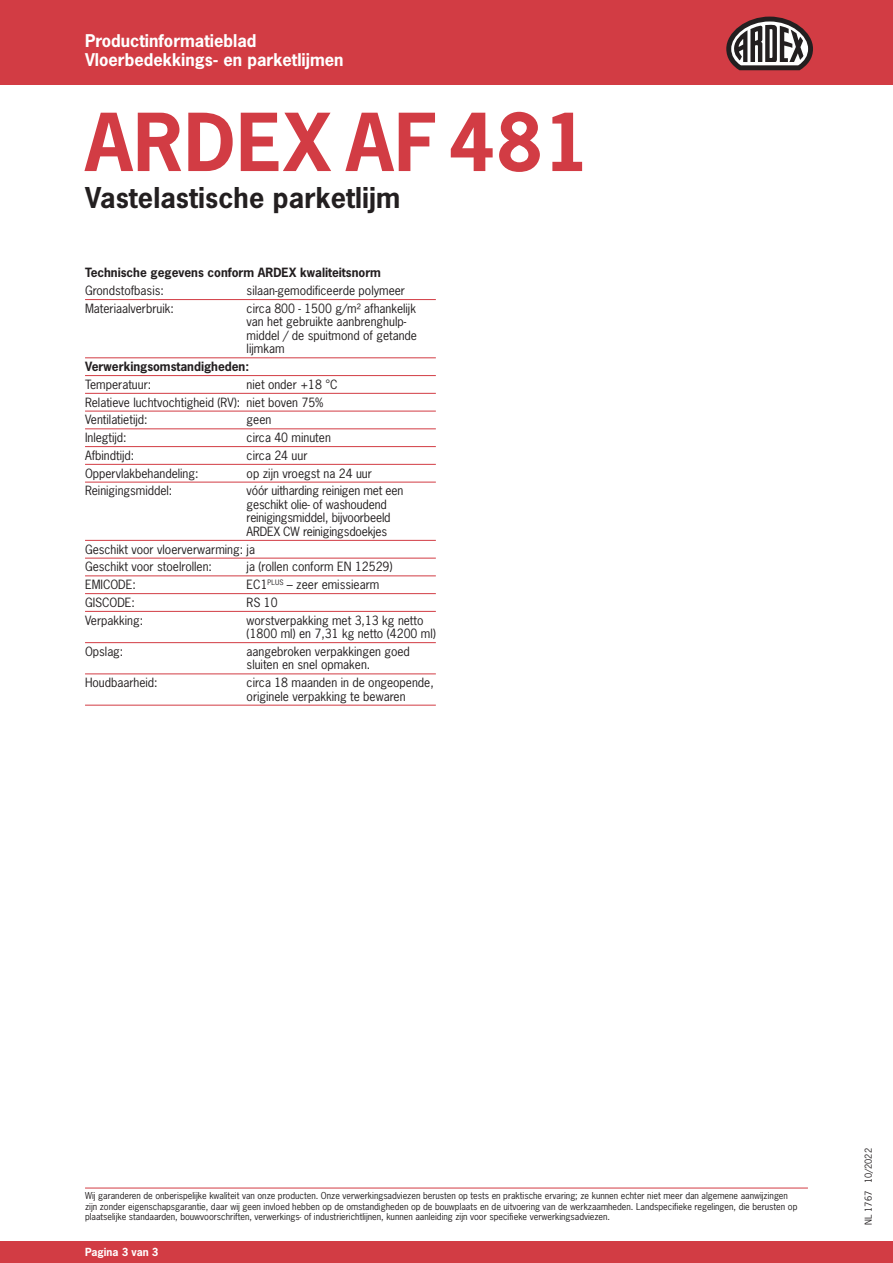
<style>
.page{position:relative;width:893px;height:1263px;background:#fff}
.page>*{position:absolute;margin:0;border:0;box-sizing:border-box;transform-origin:0 0}
.t1{font:700 75px "News Gothic Std";letter-spacing:.015em;color:#d23c44}
.t2{font:700 27px "News Gothic Std";letter-spacing:.005em;color:#231f20}
.t3{font:700 16.5px/19.5px "News Gothic Std";color:#fff}
.t4{font:12px/13.5px "News Gothic Std";color:#231f20}
.t5{font:700 12px "News Gothic Std";color:#231f20}
.t6{font:700 10.5px "News Gothic Std";color:#fff}
.t7{font:9px/10.5px "News Gothic Std";color:#231f20}
</style>
<div class="page">
<div style="left:0;top:0;width:893px;height:85px;background:#d23c44"></div>
<div style="left:0;top:1242px;width:893px;height:21px;background:#d23c44"></div>
<hr style="left:85px;top:299px;width:351px;height:1px;background:#d23c44">
<hr style="left:85px;top:357px;width:351px;height:1px;background:#d23c44">
<hr style="left:85px;top:375px;width:351px;height:1px;background:#d23c44">
<hr style="left:85px;top:393px;width:351px;height:1px;background:#d23c44">
<hr style="left:85px;top:411px;width:351px;height:1px;background:#d23c44">
<hr style="left:85px;top:428px;width:351px;height:1px;background:#d23c44">
<hr style="left:85px;top:446px;width:351px;height:1px;background:#d23c44">
<hr style="left:85px;top:464px;width:351px;height:1px;background:#d23c44">
<hr style="left:85px;top:482px;width:351px;height:1px;background:#d23c44">
<hr style="left:85px;top:540px;width:351px;height:1px;background:#d23c44">
<hr style="left:85px;top:558px;width:351px;height:1px;background:#d23c44">
<hr style="left:85px;top:575px;width:351px;height:1px;background:#d23c44">
<hr style="left:85px;top:593px;width:351px;height:1px;background:#d23c44">
<hr style="left:85px;top:611px;width:351px;height:1px;background:#d23c44">
<hr style="left:85px;top:642px;width:351px;height:1px;background:#d23c44">
<hr style="left:85px;top:673px;width:351px;height:1px;background:#d23c44">
<hr style="left:85px;top:705px;width:351px;height:1px;background:#d23c44">
<hr style="left:85px;top:1188px;width:723px;height:1px;background:#d23c44">
<svg style="left:726px;top:17px;width:87px;height:53px"></svg>
<h3 class="t3" style="left:85px;top:31px;width:260px">Productinformatieblad<br>Vloerbedekkings- en parketlijmen</h3>
<h1 class="t1" style="left:85px;top:93px;width:507px">ARDEX AF481</h1>
<h2 class="t2" style="left:85px;top:180px;width:317px">Vastelastische parketlijm</h2>
<p class="t5" style="left:85px;top:265px;width:297px">Technische gegevens conform ARDEX kwaliteitsnorm</p>
<p class="t4" style="left:85px;top:284px;width:80px">Grondstofbasis:</p>
<p class="t4" style="left:247px;top:284px;width:160px">silaan-gemodificeerde polymeer</p>
<p class="t4" style="left:85px;top:301px;width:90px">Materiaalverbruik:</p>
<p class="t4" style="left:247px;top:301px;width:172px">circa 800 - 1500 g/m² afhankelijk van het gebruikte aanbrenghulp&shy;middel / de spuitmond of getande lijmkam</p>
<p class="t5" style="left:85px;top:358px;width:166px">Verwerkingsomstandigheden:</p>
<p class="t4" style="left:85px;top:377px;width:68px">Temperatuur:</p>
<p class="t4" style="left:85px;top:375px;width:254px;line-height:17.7px;text-indent:162px">niet onder +18 °C<br>Relatieve luchtvochtigheid (RV): niet boven 75%<br>Ventilatietijd:</p>
<p class="t4" style="left:247px;top:413px;width:26px">geen</p>
<p class="t4" style="left:85px;top:431px;width:43px">Inlegtijd:</p>
<p class="t4" style="left:247px;top:431px;width:86px">circa 40 minuten</p>
<p class="t4" style="left:85px;top:448px;width:51px">Afbindtijd:</p>
<p class="t4" style="left:247px;top:448px;width:62px">circa 24 uur</p>
<p class="t4" style="left:85px;top:466px;width:115px">Oppervlakbehandeling:</p>
<p class="t4" style="left:247px;top:466px;width:127px">op zijn vroegst na 24 uur</p>
<p class="t4" style="left:85px;top:484px;width:89px">Reinigingsmiddel:</p>
<p class="t4" style="left:247px;top:484px;width:158px">vóór uitharding reinigen met een geschikt olie- of washoudend reinigingsmiddel, bijvoorbeeld<br>ARDEX CW reinigingsdoekjes</p>
<p class="t4" style="left:85px;top:540px;width:171px;line-height:17.7px">Geschikt voor vloerverwarming: ja<br>Geschikt voor stoelrollen:</p>
<p class="t4" style="left:247px;top:560px;width:147px">ja (rollen conform EN 12529)</p>
<p class="t4" style="left:85px;top:578px;width:52px">EMICODE:</p>
<p class="t4" style="left:247px;top:578px;width:134px">EC1<sup>PLUS</sup> – zeer emissiearm</p>
<p class="t4" style="left:85px;top:595px;width:52px">GISCODE:</p>
<p class="t4" style="left:247px;top:595px;width:33px">RS 10</p>
<p class="t4" style="left:85px;top:613px;width:60px">Verpakking:</p>
<p class="t4" style="left:247px;top:613px;width:191px">worstverpakking met 3,13 kg netto (1800 ml) en 7,31 kg netto (4200 ml)</p>
<p class="t4" style="left:85px;top:644px;width:40px">Opslag:</p>
<p class="t4" style="left:247px;top:644px;width:165px">aangebroken verpakkingen goed sluiten en snel opmaken.</p>
<p class="t4" style="left:85px;top:676px;width:74px">Houdbaarheid:</p>
<p class="t4" style="left:247px;top:676px;width:189px">circa 18 maanden in de ongeopende, originele verpakking te bewaren</p>
<p class="t7" style="left:85px;top:1191px;width:714px">Wij garanderen de onberispelijke kwaliteit van onze producten. Onze verwerkingsadviezen berusten op tests en praktische ervaring; ze kunnen echter niet meer dan algemene aanwijzingen zijn zonder eigenschapsgarantie, daar wij geen invloed hebben op de omstandigheden op de bouwplaats en de uitvoering van de werkzaamheden. Landspecifieke regelingen, die berusten op plaatselijke standaarden, bouwvoorschriften, verwerkings- of industrierichtlijnen, kunnen aanleiding zijn voor specifieke verwerkingsadviezen.</p>
<p class="t6" style="left:85px;top:1245px;width:75px">Pagina 3 van 3</p>
<p class="t7" style="left:863px;top:1225px;width:78px;rotate:-90deg">NL 1767 10/2022</p>
</div>
